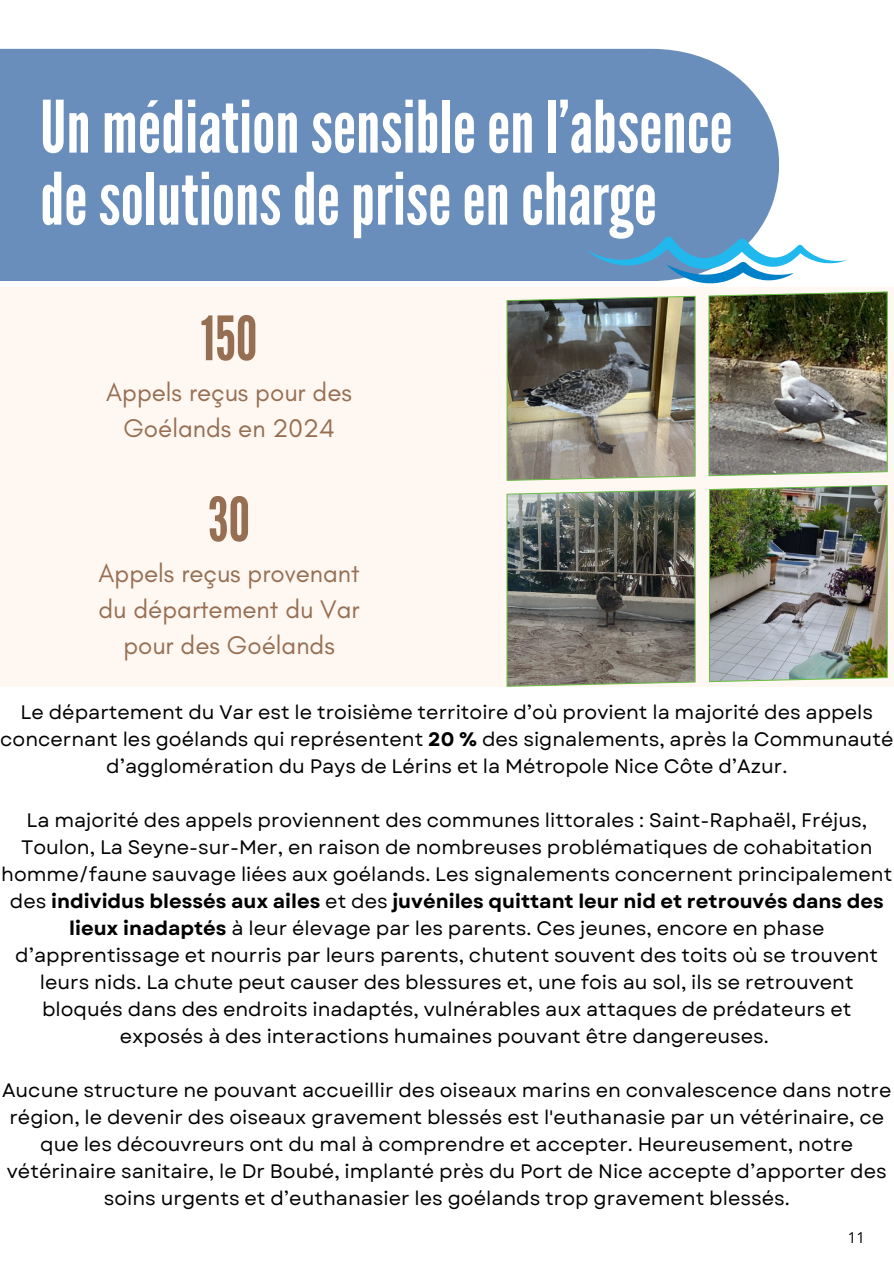
<style>
.page{position:relative;width:894px;height:1264px;background:#fff}
.page>*{position:absolute;margin:0;border:0;box-sizing:border-box;transform-origin:0 0}
.t1{font:72px/72px "League Gothic";color:#fff}
.t2{font:60.9px "League Gothic";color:#966f53}
.t3{font:25.95px/36px "Glacial Indifference";color:#966f53;text-align:center}
.t4{font:19.5px/27px "Garet";color:#000;text-align:center}
.t5{font:15px "Open Sans";color:#000}
.s1{font-weight:700}
</style>
<div class="page">
<div style="left:0;top:49px;width:778px;height:232px;background:#6a8ebb"></div>
<div style="left:0;top:288px;width:893px;height:398px;background:#fff7f1"></div>
<img style="left:708px;top:291px;width:179px;height:185px">
<img style="left:709px;top:485px;width:178px;height:197px">
<img style="left:506px;top:296px;width:189px;height:185px">
<svg style="left:506px;top:489px;width:189px;height:197px;background:#6b6d64"></svg>
<svg style="left:586px;top:236px;width:260px;height:47px"></svg>
<p class="t1" style="left:40px;top:92px;width:693px">Un médiationsensibleenl’absence desolutionsdepriseencharge</p>
<p class="t2" style="left:201px;top:303px;width:58px">150</p>
<p class="t3" style="left:106px;top:374px;width:247px">Appels reçus pour des<br>Goélands en 2024</p>
<p class="t2" style="left:208px;top:484px;width:43px">30</p>
<p class="t3" style="left:98px;top:555px;width:262px">Appels reçus provenant du département du Var pour des Goélands</p>
<p class="t4" style="left:0;top:698px;width:894px">Le département du Var est le troisième territoire d’où provient la majorité des appels concernant les goélands qui représentent <span class="s1">20 %</span> des signalements, après la Communauté d’agglomération du Pays de Lérins et la Métropole Nice Côte d’Azur.</p>
<p class="t4" style="left:1px;top:806px;width:892px">La majorité des appels proviennent des communes littorales : Saint-Raphaël, Fréjus, Toulon, La Seyne-sur-Mer, en raison de nombreuses problématiques de cohabitation homme/faune sauvage liées aux goélands. Les signalements concernent principalement des <span class="s1">individus blessés aux ailes</span> et des <span class="s1">juvéniles quittant leur nid et retrouvés dans des lieux inadaptés</span> à leur élevage par les parents. Ces jeunes, encore en phase d’apprentissage et nourris par leurs parents, chutent souvent des toits où se trouvent leurs nids. La chute peut causer des blessures et, une fois au sol, ils se retrouvent bloqués dans des endroits inadaptés, vulnérables aux attaques de prédateurs et exposés à des interactions humaines pouvant être dangereuses.</p>
<p class="t4" style="left:2px;top:1076px;width:890px">Aucune structure ne pouvant accueillir des oiseaux marins en convalescence dans notre région, le devenir des oiseaux gravement blessés est l'euthanasie par un vétérinaire, ce que les découvreurs ont du mal à comprendre et accepter. Heureusement, notre vétérinaire sanitaire, le Dr Boubé, implanté près du Port de Nice accepte d’apporter des soins urgents et d’euthanasier les goélands trop gravement blessés.</p>
<h1 class="t5" style="left:847px;top:1226px;width:19px">11</h1>
</div>
